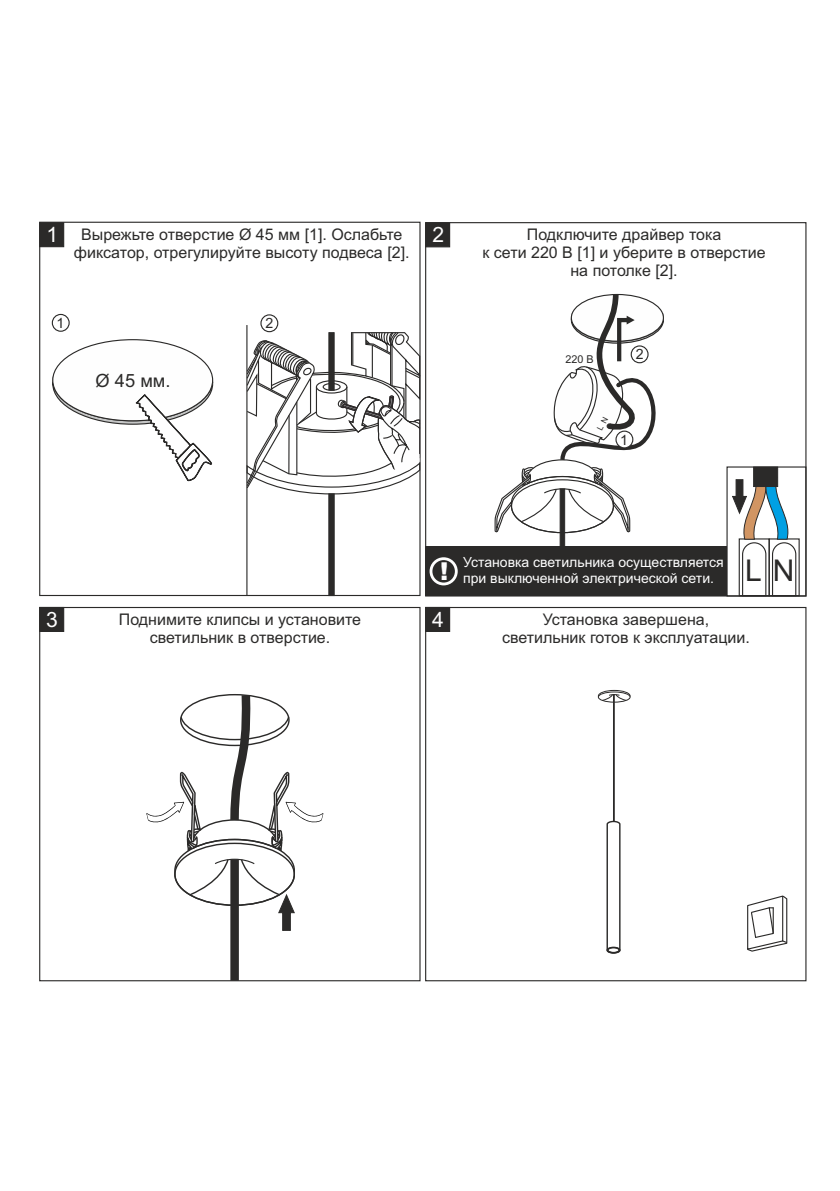
<style>
.page{position:relative;width:840px;height:1191px;background:#fff}
.page>*{position:absolute;margin:0;border:0;box-sizing:border-box;transform-origin:0 0}
.t1{font:30px "Arial";color:#2b2a29}
.t2{font:21.2px "Arial";color:#fefefe}
.t3{font:18.2px "Arial";color:#2b2a29}
.t4{font:16px/17.8px "Arial";color:#2b2a29;text-align:center}
.t5{font:14.2px "Arial";color:#2b2a29}
.t6{font:14px/15.6px "Arial";color:#fefefe}
.t7{font:10.8px "Arial";color:#2b2a29}
</style>
<div class="page">
<div style="left:39px;top:607px;width:381px;height:374px;border:1px solid #2b2a29"></div>
<svg style="left:39px;top:222px;width:26px;height:26px"></svg>
<svg style="left:425px;top:222px;width:25px;height:26px"></svg>
<svg style="left:39px;top:606px;width:26px;height:26px"></svg>
<div style="left:52px;top:339px;width:161px;height:82px;background:#fefefe;border:1px solid #2b2a29;border-radius:50%"></div>
<svg style="left:52px;top:353px;width:162px;height:128px"></svg>
<div style="left:726px;top:466px;width:80px;height:130px;border:1px solid #2b2a29"></div>
<svg style="left:731px;top:466px;width:65px;height:131px"></svg>
<div style="left:230px;top:859px;width:9px;height:121px;background:#2b2a29"></div>
<svg style="left:146px;top:694px;width:177px;height:236px"></svg>
<hr style="left:246px;top:325px;width:1px;height:270px;background:#2b2a29">
<div style="left:52px;top:314px;width:18px;height:18px;background:#fefefe;border:1px solid #2b2a29;border-radius:50%"></div>
<div style="left:260px;top:314px;width:18px;height:18px;border:1px solid #2b2a29;border-radius:50%"></div>
<svg style="left:245px;top:331px;width:176px;height:265px"></svg>
<div style="left:425px;top:547px;width:301px;height:49px;background:#2b2a29"></div>
<div style="left:429px;top:557px;width:28px;height:28px;border:3px solid #fefefe;border-radius:50%"></div>
<div style="left:425px;top:607px;width:381px;height:374px;border:1px solid #2b2a29"></div>
<svg style="left:425px;top:606px;width:25px;height:26px"></svg>
<svg style="left:747px;top:895px;width:40px;height:57px"></svg>
<svg style="left:597px;top:690px;width:33px;height:264px"></svg>
<div style="left:606px;top:946px;width:14px;height:7px;border:1px solid #2b2a29;border-radius:50%"></div>
<div style="left:607px;top:947px;width:12px;height:6px;border:1px solid #2b2a29;border-radius:50%"></div>
<svg style="left:493px;top:293px;width:172px;height:254px"></svg>
<h2 class="t2" style="left:47px;top:227px;width:13px">1</h2>
<h2 class="t2" style="left:432px;top:227px;width:13px">2</h2>
<p class="t4" style="left:74px;top:227px;width:337px">Вырежьте отверстие Ø 45 мм [1]. Ослабьте фиксатор, отрегулируйте высоту подвеса [2].</p>
<p class="t4" style="left:482px;top:227px;width:284px">Подключите драйвер тока<br>к сети 220 В [1] и уберите в отверстие на потолке [2].</p>
<p class="t5" style="left:56px;top:318px;width:9px">1</p>
<p class="t5" style="left:265px;top:318px;width:9px">2</p>
<p class="t3" style="left:96px;top:373px;width:76px">Ø 45 мм.</p>
<h2 class="t2" style="left:46px;top:611px;width:13px">3</h2>
<p class="t4" style="left:119px;top:611px;width:244px">Поднимите клипсы и установите светильник в отверстие.</p>
<p class="t7" style="left:565px;top:355px;width:30px">220 В</p>
<p class="t5" style="left:635px;top:349px;width:9px">2</p>
<p class="t5" style="left:619px;top:434px;width:9px">1</p>
<p class="t6" style="left:440px;top:556px;width:285px;text-indent:23px">Установка светильника осуществляется <sup>!</sup> при выключенной электрической сети.</p>
<h2 class="t2" style="left:432px;top:611px;width:13px">4</h2>
<p class="t4" style="left:501px;top:611px;width:249px">Установка завершена, светильник готов к эксплуатации.</p>
<h1 class="t1" style="left:744px;top:559px;width:51px">L N</h1>
</div>
